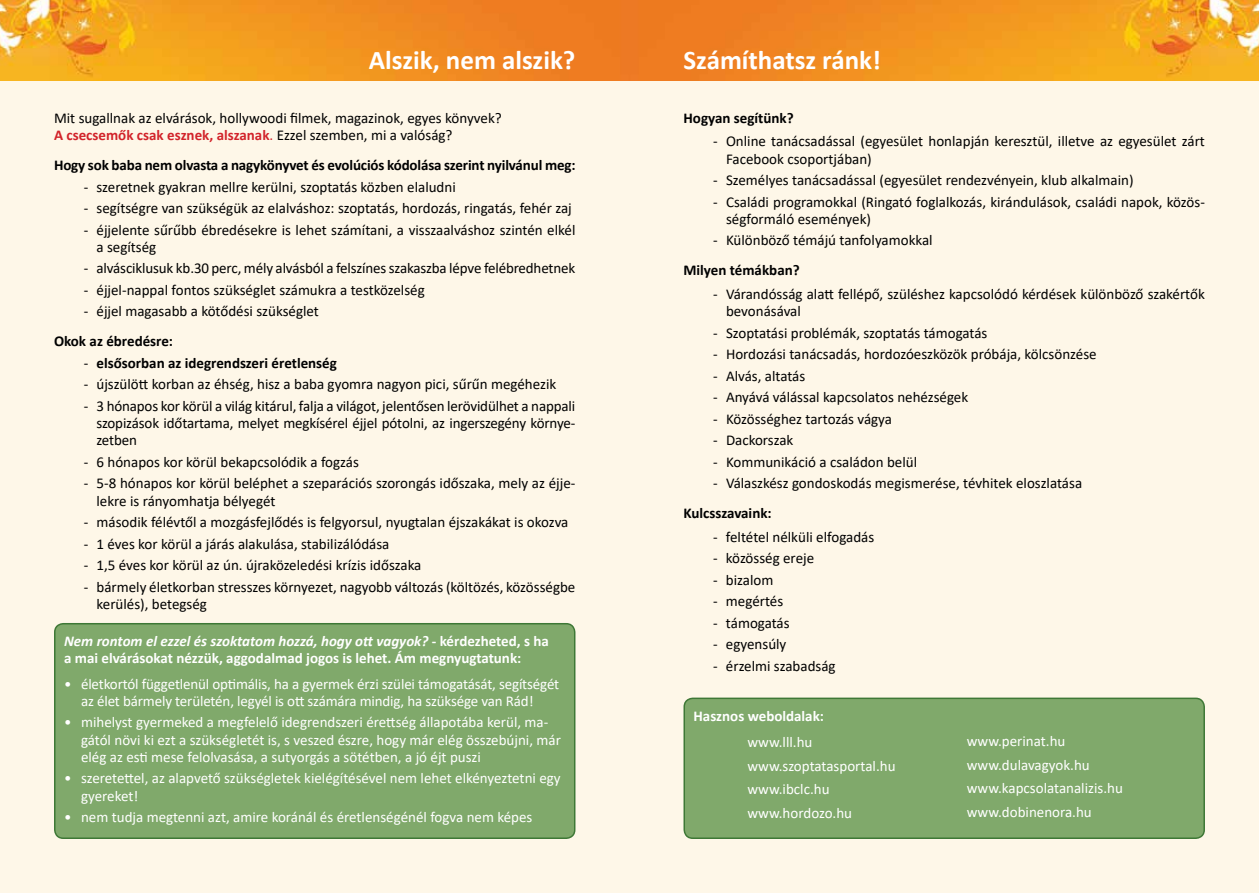
<style>
.page{position:relative;width:1259px;height:893px;background:#fff}
.page>*{position:absolute;margin:0;border:0;box-sizing:border-box;transform-origin:0 0}
.t1{font:700 27px "Calibri";color:#fff}
.t2{font:15px/17.2px "Calibri";color:#000}
.t3{font:15px/23.7px "Calibri";color:#fff}
.t4{font:700 15px "Calibri";letter-spacing:-.01em;color:#000}
.t5{font:700 15px/17.2px "Calibri";color:#fff}
.s1{font-weight:700;color:#d2232a}
.s2{color:#d2232a}
.s3{font-weight:400}
.s4{font-style:italic}
</style>
<div class="page">
<div style="left:0;top:81px;width:1259px;height:812px;background:#fef7e8"></div>
<img style="left:0;top:0;width:1259px;height:81px">
<div style="left:684px;top:698px;width:520px;height:140px;background:#80a96b;border-radius:9px"></div>
<div style="left:683px;top:698px;width:522px;height:141px;border:2px solid #3e7836;border-radius:9px"></div>
<div style="left:55px;top:624px;width:520px;height:214px;background:#80a96b;border-radius:9px"></div>
<div style="left:54px;top:623px;width:521px;height:216px;border:2px solid #3e7836;border-radius:9px"></div>
<h1 class="t1" style="left:369px;top:41px;width:208px">Alszik, nem alszik?</h1>
<h1 class="t1" style="left:683px;top:41px;width:199px">Számíthatsz ránk!</h1>
<p class="t2" style="left:54px;top:109px;width:449px">Mit sugallnak az elvárások, hollywoodi filmek, magazinok, egyes könyvek?<br><span class="s1">A csecsemők csak esznek, alszanak</span><span class="s2">.</span> Ezzel szemben, mi a valóság?</p>
<p class="t4" style="left:54px;top:155px;width:523px">Hogy sok baba nem olvasta a nagykönyvet és evolúciós kódolása szerint nyilvánul meg:</p>
<p class="t2" style="left:84px;top:178px;width:373px">- szeretnek gyakran mellre kerülni, szoptatás közben elaludni</p>
<p class="t2" style="left:84px;top:199px;width:489px">- segítségre van szükségük az elalváshoz: szoptatás, hordozás, ringatás, fehér zaj</p>
<p class="t2" style="left:97px;top:221px;width:480px;text-indent:-13px">- éjjelente sűrűbb ébredésekre is lehet számítani, a visszaalváshoz szintén elkél a segítség</p>
<p class="t2" style="left:84px;top:259px;width:493px">- alvásciklusuk kb.30 perc, mély alvásból a felszínes szakaszba lépve felébredhetnek</p>
<p class="t2" style="left:84px;top:281px;width:342px">- éjjel-nappal fontos szükséglet számukra a testközelség</p>
<p class="t2" style="left:84px;top:302px;width:237px">- éjjel magasabb a kötődési szükséglet</p>
<p class="t4" style="left:54px;top:331px;width:121px">Okok az ébredésre:</p>
<p class="t4" style="left:84px;top:352px;width:255px"><span class="s3">-</span> elsősorban az idegrendszeri éretlenség</p>
<p class="t2" style="left:84px;top:375px;width:474px">- újszülött korban az éhség, hisz a baba gyomra nagyon pici, sűrűn megéhezik</p>
<p class="t2" style="left:96px;top:397px;width:480px;text-align:justify;text-indent:-13px">- 3 hónapos kor körül a világ kitárul, falja a világot, jelentősen lerövidülhet a nappali szopizások időtartama, melyet megkísérel éjjel pótolni, az ingerszegény környe&shy;zetben</p>
<p class="t2" style="left:84px;top:453px;width:277px">- 6 hónapos kor körül bekapcsolódik a fogzás</p>
<p class="t2" style="left:96px;top:474px;width:480px;text-indent:-13px">- 5-8 hónapos kor körül beléphet a szeparációs szorongás időszaka, mely az éjje&shy;lekre is rányomhatja bélyegét</p>
<p class="t2" style="left:84px;top:513px;width:486px">- második félévtől a mozgásfejlődés is felgyorsul, nyugtalan éjszakákat is okozva</p>
<p class="t2" style="left:84px;top:535px;width:307px">- 1 éves kor körül a járás alakulása, stabilizálódása</p>
<p class="t2" style="left:84px;top:556px;width:339px">- 1,5 éves kor körül az ún. újraközeledési krízis időszaka</p>
<p class="t2" style="left:96px;top:578px;width:480px;text-indent:-13px">- bármely életkorban stresszes környezet, nagyobb változás (költözés, közösségbe kerülés), betegség</p>
<p class="t4" style="left:683px;top:107px;width:112px">Hogyan segítünk?</p>
<p class="t2" style="left:726px;top:132px;width:480px;text-indent:-13px">- Online tanácsadással (egyesület honlapján keresztül, illetve az egyesület zárt<br>Facebook csoportjában)</p>
<p class="t2" style="left:713px;top:171px;width:422px">- Személyes tanácsadással (egyesület rendezvényein, klub alkalmain)</p>
<p class="t2" style="left:726px;top:193px;width:480px;text-indent:-13px">- Családi programokkal (Ringató foglalkozás, kirándulások, családi napok, közös&shy;ségformáló események)</p>
<p class="t2" style="left:713px;top:231px;width:221px">- Különböző témájú tanfolyamokkal</p>
<p class="t4" style="left:683px;top:260px;width:118px">Milyen témákban?</p>
<p class="t2" style="left:726px;top:285px;width:480px;text-indent:-13px">- Várandósság alatt fellépő, szüléshez kapcsolódó kérdések különböző szakértők bevonásával</p>
<p class="t2" style="left:713px;top:324px;width:276px">- Szoptatási problémák, szoptatás támogatás</p>
<p class="t2" style="left:713px;top:345px;width:385px">- Hordozási tanácsadás, hordozóeszközök próbája, kölcsönzése</p>
<p class="t2" style="left:713px;top:367px;width:94px">- Alvás, altatás</p>
<p class="t2" style="left:713px;top:388px;width:256px">- Anyává válással kapcsolatos nehézségek</p>
<p class="t2" style="left:713px;top:410px;width:180px">- Közösséghez tartozás vágya</p>
<p class="t2" style="left:713px;top:431px;width:82px">- Dackorszak</p>
<p class="t2" style="left:713px;top:453px;width:205px">- Kommunikáció a családon belül</p>
<p class="t2" style="left:713px;top:474px;width:370px">- Válaszkész gondoskodás megismerése, tévhitek eloszlatása</p>
<p class="t4" style="left:683px;top:503px;width:90px">Kulcsszavaink:</p>
<p class="t2" style="left:713px;top:528px;width:162px">- feltétel nélküli elfogadás</p>
<p class="t2" style="left:713px;top:549px;width:102px">- közösség ereje</p>
<p class="t2" style="left:713px;top:571px;width:62px">- bizalom</p>
<p class="t2" style="left:713px;top:592px;width:72px">- megértés</p>
<p class="t2" style="left:713px;top:614px;width:78px">- támogatás</p>
<p class="t2" style="left:713px;top:635px;width:75px">- egyensúly</p>
<p class="t2" style="left:713px;top:657px;width:124px">- érzelmi szabadság</p>
<p class="t5" style="left:693px;top:708px;width:132px">Hasznos weboldalak:</p>
<p class="t3" style="left:966px;top:729px;width:158px">www.perinat.hu www.dulavagyok.hu www.kapcsolatanalizis.hu www.dobinenora.hu</p>
<p class="t5" style="left:64px;top:632px;width:486px"><span class="s4">Nem rontom el ezzel és szoktatom hozzá, hogy ott vagyok?</span> - kérdezheted, s ha a mai elvárásokat nézzük, aggodalmad jogos is lehet. Ám megnyugtatunk:</p>
<p class="t3" style="left:64px;top:675px;width:497px;line-height:17.2px;text-align:center">• életkortól függetlenül optimális, ha a gyermek érzi szülei támogatását, segítségét az élet bármely területén, legyél is ott számára mindig, ha szüksége van Rád!</p>
<p class="t3" style="left:81px;top:713px;width:481px;line-height:17.2px;text-indent:-17px">• mihelyst gyermeked a megfelelő idegrendszeri érettség állapotába kerül, ma&shy;gától növi ki ezt a szükségletét is, s veszed észre, hogy már elég összebújni, már elég az esti mese felolvasása, a sutyorgás a sötétben, a jó éjt puszi</p>
<p class="t3" style="left:81px;top:769px;width:481px;line-height:17.2px;text-indent:-17px">• szeretettel, az alapvető szükségletek kielégítésével nem lehet elkényeztetni egy gyereket!</p>
<p class="t3" style="left:64px;top:805px;width:470px">• nem tudja megtenni azt, amire koránál és éretlenségénél fogva nem képes</p>
<p class="t3" style="left:747px;top:730px;width:149px">www.lll.hu www.szoptatasportal.hu www.ibclc.hu www.hordozo.hu</p>
</div>
